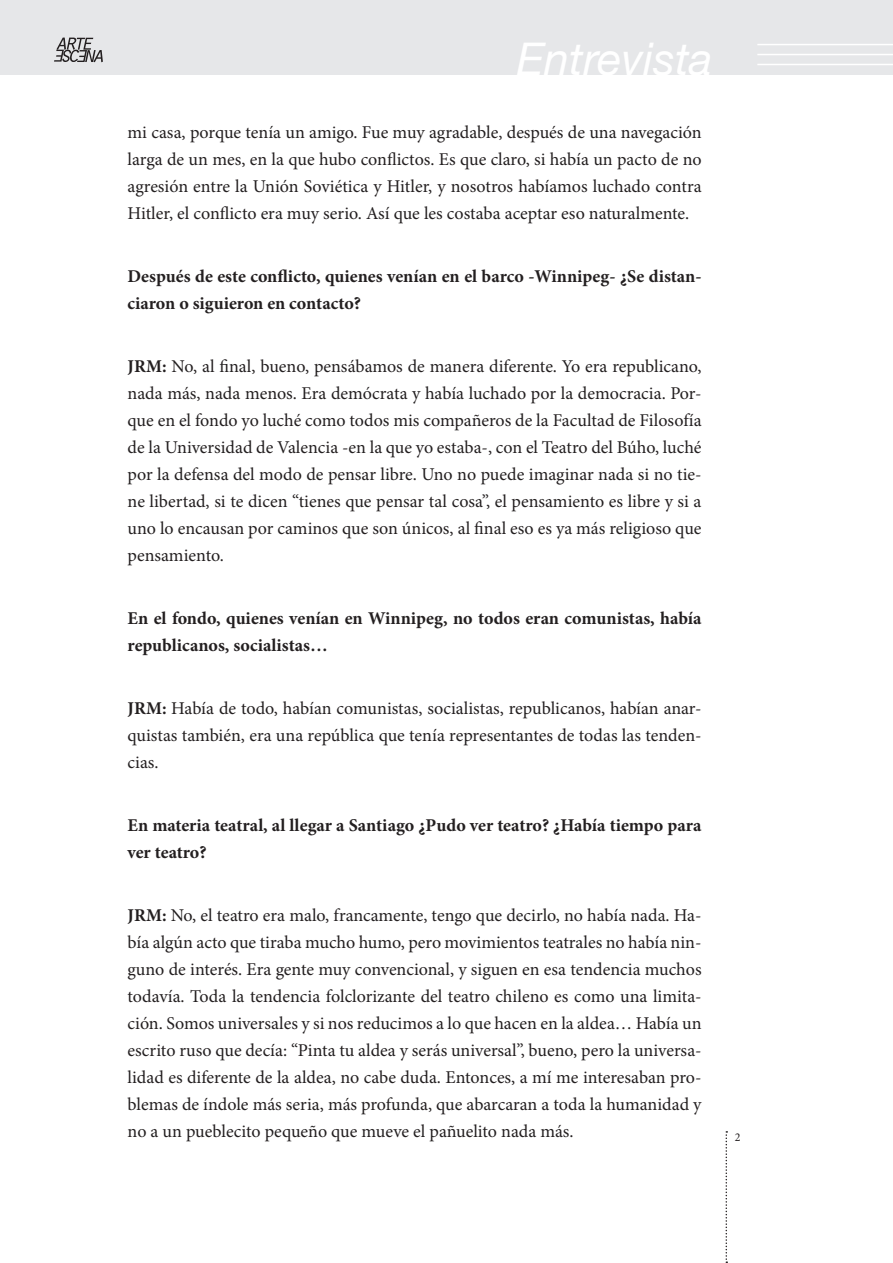
<style>
.page{position:relative;width:893px;height:1263px;background:#fff}
.page>*{position:absolute;margin:0;border:0;box-sizing:border-box;transform-origin:0 0}
.t1{font:italic 45px "Helvetica Neue";color:#fff}
.Pie_de_pagina_OK{font:18px/27px "Minion Pro";color:#231f20;text-align:justify}
.t2{font:700 18px/27px "Minion Pro";color:#231f20}
.t3{font:12px "Minion Pro";color:#231f20}
.s1{font-weight:700}
</style>
<div class="page">
<div style="left:0;top:0;width:893px;height:74px;background:#e6e7e9"></div>
<svg style="left:725px;top:1131px;width:2px;height:132px"></svg>
<svg style="left:54px;top:38px;width:49px;height:24px"></svg>
<hr style="left:757px;top:64px;width:136px;height:1px;background:#fff">
<hr style="left:757px;top:54px;width:136px;height:1px;background:#fff">
<hr style="left:757px;top:44px;width:136px;height:1px;background:#fff">
<h1 class="t1" style="left:517px;top:31px;width:197px">Entrevista</h1>
<p class="Pie_de_pagina_OK" style="left:128px;top:119px;width:576px">mi casa, porque tenía un amigo. Fue muy agradable, después de una navegación larga de un mes, en la que hubo conflictos. Es que claro, si había un pacto de no agresión entre la Unión Soviética y Hitler, y nosotros habíamos luchado contra Hitler, el conflicto era muy serio. Así que les costaba aceptar eso naturalmente.</p>
<p class="t2" style="left:128px;top:262px;width:576px">Después de este conflicto, quienes venían en el barco -Winnipeg- ¿Se distan&shy;ciaron o siguieron en contacto?</p>
<p class="Pie_de_pagina_OK" style="left:128px;top:353px;width:576px"><span class="s1">JRM:</span> No, al final, bueno, pensábamos de manera diferente. Yo era republicano, nada más, nada menos. Era demócrata y había luchado por la democracia. Por&shy;que en el fondo yo luché como todos mis compañeros de la Facultad de Filosofía de la Universidad de Valencia -en la que yo estaba-, con el Teatro del Búho, luché por la defensa del modo de pensar libre. Uno no puede imaginar nada si no tie&shy;ne libertad, si te dicen “tienes que pensar tal cosa”, el pensamiento es libre y si a uno lo encausan por caminos que son únicos, al final eso es ya más religioso que pensamiento.</p>
<p class="t2" style="left:128px;top:604px;width:576px">En el fondo, quienes venían en Winnipeg, no todos eran comunistas, había republicanos, socialistas…</p>
<p class="Pie_de_pagina_OK" style="left:128px;top:695px;width:576px"><span class="s1">JRM:</span> Había de todo, habían comunistas, socialistas, republicanos, habían anar&shy;quistas también, era una república que tenía representantes de todas las tenden&shy;cias.</p>
<p class="t2" style="left:128px;top:811px;width:575px">En materia teatral, al llegar a Santiago ¿Pudo ver teatro? ¿Había tiempo para ver teatro?</p>
<p class="Pie_de_pagina_OK" style="left:128px;top:902px;width:576px"><span class="s1">JRM:</span> No, el teatro era malo, francamente, tengo que decirlo, no había nada. Ha&shy;bía algún acto que tiraba mucho humo, pero movimientos teatrales no había nin&shy;guno de interés. Era gente muy convencional, y siguen en esa tendencia muchos todavía. Toda la tendencia folclorizante del teatro chileno es como una limita&shy;ción. Somos universales y si nos reducimos a lo que hacen en la aldea… Había un escrito ruso que decía: “Pinta tu aldea y serás universal”, bueno, pero la universa&shy;lidad es diferente de la aldea, no cabe duda. Entonces, a mí me interesaban pro&shy;blemas de índole más seria, más profunda, que abarcaran a toda la humanidad y no a un pueblecito pequeño que mueve el pañuelito nada más.</p>
<p class="t3" style="left:735px;top:1129px;width:7px">2</p>
</div>
